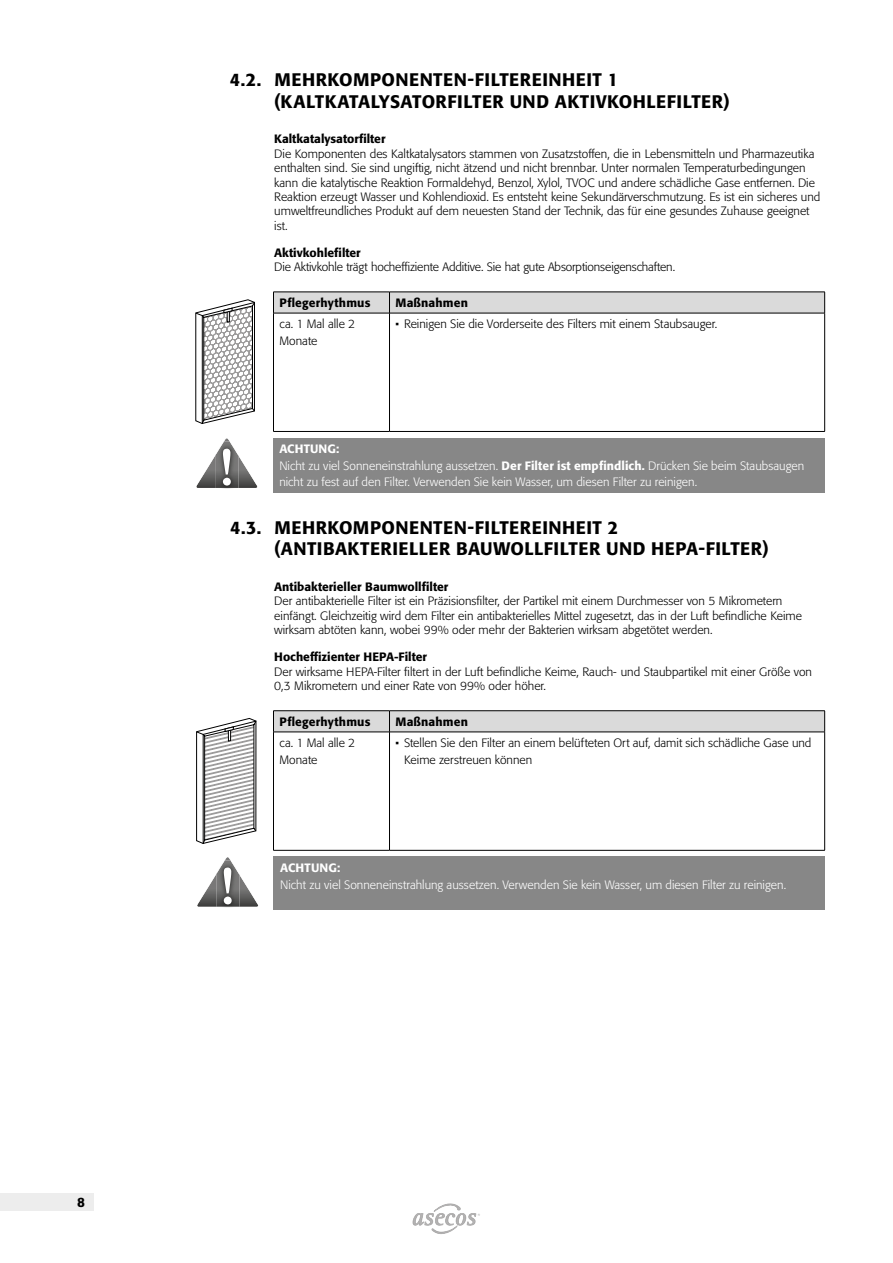
<style>
.page{position:relative;width:893px;height:1263px;background:#fff}
.page>*{position:absolute;margin:0;border:0;box-sizing:border-box;transform-origin:0 0}
.t1{font:500 18px/21.6px "Formata Pro";letter-spacing:.03em;color:#000}
.t2{font:500 13.5px "Formata Pro";color:#000}
.t3{font:300 12px/14.4px "Formata Pro";color:#000}
.t4{font:300 12px/16.5px "Formata Pro";color:#fff}
.t5{font:500 12px "Formata Pro";color:#000}
.t6{font:500 12px "Formata Pro";letter-spacing:.02em;color:#000}
.t7{font:500 12px "Formata Pro";letter-spacing:.015em;color:#fff}
.s1{font-weight:500}
</style>
<div class="page">
<div style="left:0;top:1194px;width:94px;height:17px;background:#ededed"></div>
<svg style="left:413px;top:1204px;width:67px;height:29px"></svg>
<hr style="left:273px;top:313px;width:116px;height:1px;background:#000">
<hr style="left:389px;top:313px;width:436px;height:1px;background:#000">
<svg style="left:273px;top:292px;width:552px;height:21px;background:#cfcfcf"></svg>
<hr style="left:273px;top:313px;width:1px;height:118px;background:#000">
<hr style="left:389px;top:313px;width:1px;height:118px;background:#000">
<hr style="left:824px;top:313px;width:1px;height:118px;background:#000">
<hr style="left:273px;top:431px;width:116px;height:1px;background:#000">
<hr style="left:389px;top:431px;width:436px;height:1px;background:#000">
<svg style="left:195px;top:299px;width:60px;height:125px"></svg>
<div style="left:273px;top:438px;width:552px;height:55px;background:#878787"></div>
<svg style="left:196px;top:438px;width:62px;height:51px"></svg>
<hr style="left:273px;top:710px;width:116px;height:1px;background:#000">
<hr style="left:389px;top:710px;width:436px;height:1px;background:#000">
<svg style="left:273px;top:711px;width:552px;height:21px;background:#d0d0d0"></svg>
<hr style="left:273px;top:732px;width:116px;height:1px;background:#000">
<hr style="left:273px;top:732px;width:1px;height:118px;background:#000">
<hr style="left:389px;top:732px;width:436px;height:1px;background:#000">
<hr style="left:389px;top:732px;width:1px;height:118px;background:#000">
<hr style="left:824px;top:732px;width:1px;height:118px;background:#000">
<hr style="left:273px;top:850px;width:116px;height:1px;background:#000">
<hr style="left:389px;top:850px;width:436px;height:1px;background:#000">
<svg style="left:196px;top:718px;width:60px;height:126px"></svg>
<div style="left:274px;top:856px;width:551px;height:53px;background:#878787"></div>
<svg style="left:197px;top:857px;width:62px;height:50px"></svg>
<p class="t2" style="left:77px;top:1194px;width:9px">8</p>
<h1 class="t1" style="left:274px;top:69px;width:457px;text-indent:-44px">4.2. MEHRKOMPONENTEN-FILTEREINHEIT 1 (KALTKATALYSATORFILTER UND AKTIVKOHLEFILTER)</h1>
<p class="t5" style="left:274px;top:131px;width:113px">Kaltkatalysatorfilter</p>
<p class="t3" style="left:274px;top:146px;width:548px">Die Komponenten des Kaltkatalysators stammen von Zusatzstoffen, die in Lebensmitteln und Pharmazeutika enthalten sind. Sie sind ungiftig, nicht ätzend und nicht brennbar. Unter normalen Temperaturbedingungen kann die katalytische Reaktion Formaldehyd, Benzol, Xylol, TVOC und andere schädliche Gase entfernen. Die Reaktion erzeugt Wasser und Kohlendioxid. Es entsteht keine Sekundärverschmutzung. Es ist ein sicheres und umweltfreundliches Produkt auf dem neuesten Stand der Technik, das für eine gesundes Zuhause geeignet ist.</p>
<p class="t5" style="left:274px;top:245px;width:88px">Aktivkohlefilter</p>
<p class="t3" style="left:274px;top:260px;width:402px">Die Aktivkohle trägt hocheffiziente Additive. Sie hat gute Absorptionseigenschaften.</p>
<p class="t6" style="left:279px;top:295px;width:92px">Pflegerhythmus</p>
<p class="t5" style="left:395px;top:295px;width:74px">Maßnahmen</p>
<p class="t3" style="left:279px;top:316px;width:77px;line-height:16.5px">ca. 1 Mal alle 2<br>Monate</p>
<p class="t3" style="left:395px;top:317px;width:323px">• Reinigen Sie die Vorderseite des Filters mit einem Staubsauger.</p>
<p class="t4" style="left:279px;top:441px;width:526px"><span class="s1">ACHTUNG:<br></span>Nicht zu viel Sonneneinstrahlung aussetzen. <span class="s1">Der Filter ist empfindlich.</span> Drücken Sie beim Staubsaugen nicht zu fest auf den Filter. Verwenden Sie kein Wasser, um diesen Filter zu reinigen.</p>
<h1 class="t1" style="left:274px;top:516px;width:496px;text-indent:-44px">4.3. MEHRKOMPONENTEN-FILTEREINHEIT 2 (ANTIBAKTERIELLER BAUWOLLFILTER UND HEPA-FILTER)</h1>
<p class="t5" style="left:274px;top:579px;width:175px">Antibakterieller Baumwollfilter</p>
<p class="t3" style="left:274px;top:594px;width:529px">Der antibakterielle Filter ist ein Präzisionsfilter, der Partikel mit einem Durchmesser von 5 Mikrometern einfängt. Gleichzeitig wird dem Filter ein antibakterielles Mittel zugesetzt, das in der Luft befindliche Keime wirksam abtöten kann, wobei 99% oder mehr der Bakterien wirksam abgetötet werden.</p>
<p class="t5" style="left:274px;top:649px;width:154px">Hocheffizienter HEPA-Filter</p>
<p class="t3" style="left:274px;top:664px;width:539px">Der wirksame HEPA-Filter filtert in der Luft befindliche Keime, Rauch- und Staubpartikel mit einer Größe von<br>0,3 Mikrometern und einer Rate von 99% oder höher.</p>
<p class="t6" style="left:279px;top:714px;width:92px">Pflegerhythmus</p>
<p class="t5" style="left:395px;top:714px;width:74px">Maßnahmen</p>
<p class="t3" style="left:279px;top:735px;width:77px;line-height:16.5px">ca. 1 Mal alle 2<br>Monate</p>
<p class="t3" style="left:404px;top:735px;width:409px;line-height:16.5px;text-indent:-9px">• Stellen Sie den Filter an einem belüfteten Ort auf, damit sich schädliche Gase und<br>Keime zerstreuen können</p>
<p class="t7" style="left:280px;top:860px;width:62px">ACHTUNG:</p>
<p class="t4" style="left:280px;top:876px;width:507px">Nicht zu viel Sonneneinstrahlung aussetzen. Verwenden Sie kein Wasser, um diesen Filter zu reinigen.</p>
</div>
